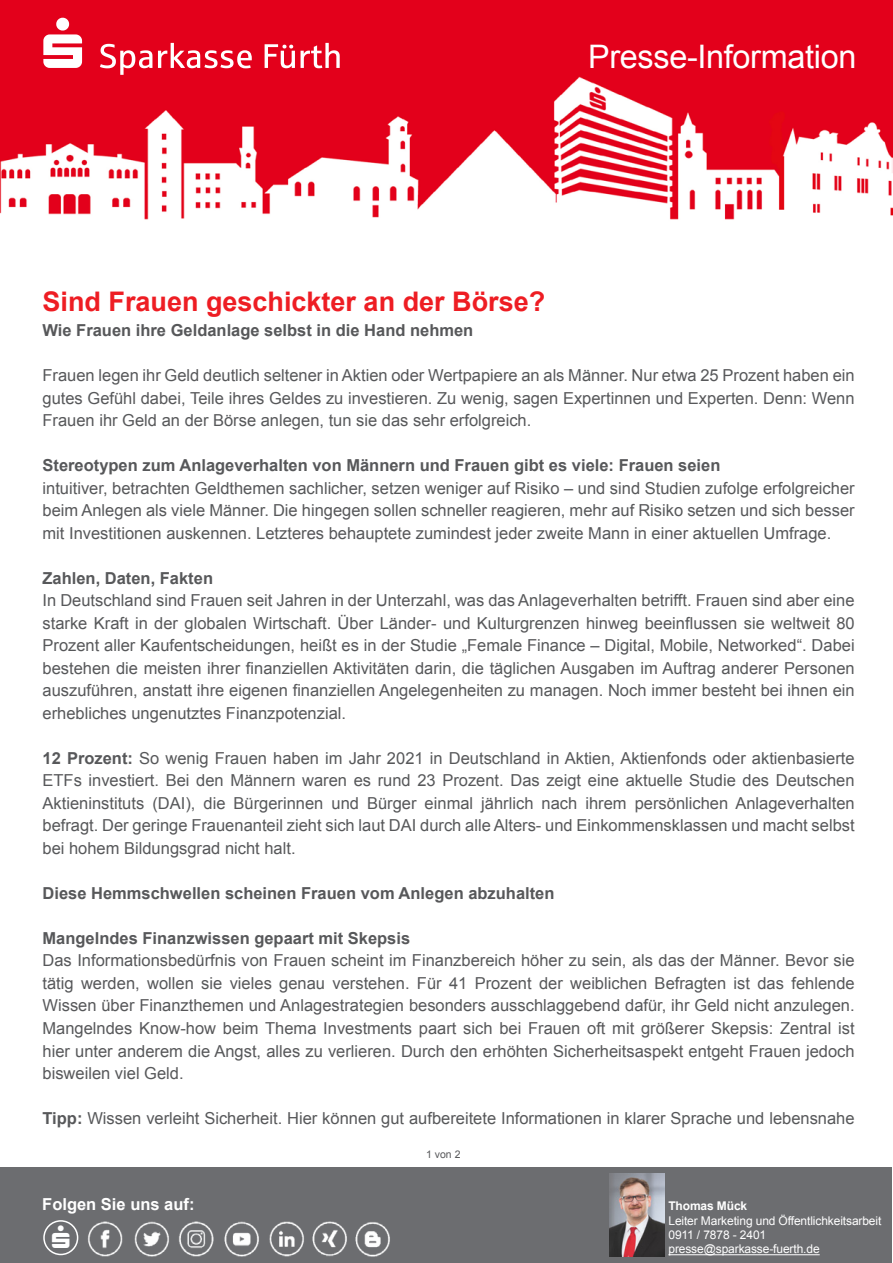
<style>
.page{position:relative;width:893px;height:1263px;background:#fff}
.page>*{position:absolute;margin:0;border:0;box-sizing:border-box;transform-origin:0 0}
.t1{font:32.4px "Arial";letter-spacing:-.01em;color:#fff}
.t2{font:700 27px "Arial";color:#ee1d23}
.t3{font:16.5px/22.5px "Arial";color:#57585a;text-align:justify}
.t4{font:700 16.5px "Arial";color:#57585a}
.t5{font:700 16.5px "Arial";color:#fff}
.t6{font:12px/14.4px "Arial";letter-spacing:-.01em;color:#fff}
.t7{font:700 12px "Arial";letter-spacing:-.01em;color:#fff}
.t8{font:10.5px "Arial";color:#57585a}
.s1{font-weight:700}
</style>
<div class="page">
<img style="left:0;top:0;width:893px;height:220px">
<div style="left:0;top:1167px;width:892px;height:96px;background:#6c6d70"></div>
<img style="left:609px;top:1174px;width:55px;height:82px">
<hr style="left:668px;top:1254px;width:152px;height:1px;background:#fff">
<img style="left:87px;top:1221px;width:36px;height:36px">
<img style="left:134px;top:1221px;width:35px;height:36px">
<img style="left:179px;top:1221px;width:35px;height:36px">
<img style="left:224px;top:1221px;width:35px;height:36px">
<img style="left:269px;top:1221px;width:121px;height:36px">
<div style="left:43px;top:1220px;width:35px;height:35px;border:2px solid #fff;border-radius:50%"></div>
<svg style="left:43px;top:18px;width:297px;height:57px;background:#e72d43"></svg>
<h1 class="t1" style="left:588px;top:36px;width:270px">Presse-Information</h1>
<h2 class="t2" style="left:43px;top:283px;width:504px">Sind Frauen geschickter an der Börse?</h2>
<p class="t4" style="left:43px;top:319px;width:432px">Wie Frauen ihre Geldanlage selbst in die Hand nehmen</p>
<p class="t3" style="left:43px;top:364px;width:814px">Frauen legen ihr Geld deutlich seltener in Aktien oder Wertpapiere an als Männer. Nur etwa 25 Prozent haben ein gutes Gefühl dabei, Teile ihres Geldes zu investieren. Zu wenig, sagen Expertinnen und Experten. Denn: Wenn Frauen ihr Geld an der Börse anlegen, tun sie das sehr erfolgreich.</p>
<p class="t4" style="left:43px;top:454px;width:679px">Stereotypen zum Anlageverhalten von Männern und Frauen gibt es viele: Frauen seien</p>
<p class="t3" style="left:43px;top:477px;width:814px">intuitiver, betrachten Geldthemen sachlicher, setzen weniger auf Risiko – und sind Studien zufolge erfolgreicher beim Anlegen als viele Männer. Die hingegen sollen schneller reagieren, mehr auf Risiko setzen und sich besser mit Investitionen auskennen. Letzteres behauptete zumindest jeder zweite Mann in einer aktuellen Umfrage.</p>
<p class="t4" style="left:43px;top:567px;width:172px">Zahlen, Daten, Fakten</p>
<p class="t3" style="left:43px;top:589px;width:814px">In Deutschland sind Frauen seit Jahren in der Unterzahl, was das Anlageverhalten betrifft. Frauen sind aber eine starke Kraft in der globalen Wirtschaft. Über Länder- und Kulturgrenzen hinweg beeinflussen sie weltweit 80<br>Prozent aller Kaufentscheidungen, heißt es in der Studie „Female Finance – Digital, Mobile, Networked“. Dabei bestehen die meisten ihrer finanziellen Aktivitäten darin, die täglichen Ausgaben im Auftrag anderer Personen auszuführen, anstatt ihre eigenen finanziellen Angelegenheiten zu managen. Noch immer besteht bei ihnen ein erhebliches ungenutztes Finanzpotenzial.</p>
<p class="t3" style="left:43px;top:747px;width:814px"><span class="s1">12 Prozent:</span> So wenig Frauen haben im Jahr 2021 in Deutschland in Aktien, Aktienfonds oder aktienbasierte ETFs investiert. Bei den Männern waren es rund 23 Prozent. Das zeigt eine aktuelle Studie des Deutschen Aktieninstituts (DAI), die Bürgerinnen und Bürger einmal jährlich nach ihrem persönlichen Anlageverhalten befragt. Der geringe Frauenanteil zieht sich laut DAI durch alle Alters- und Einkommensklassen und macht selbst bei hohem Bildungsgrad nicht halt.</p>
<p class="t4" style="left:43px;top:882px;width:513px">Diese Hemmschwellen scheinen Frauen vom Anlegen abzuhalten</p>
<p class="t4" style="left:43px;top:927px;width:369px">Mangelndes Finanzwissen gepaart mit Skepsis</p>
<p class="t3" style="left:43px;top:949px;width:814px">Das Informationsbedürfnis von Frauen scheint im Finanzbereich höher zu sein, als das der Männer. Bevor sie tätig werden, wollen sie vieles genau verstehen. Für 41 Prozent der weiblichen Befragten ist das fehlende Wissen über Finanzthemen und Anlagestrategien besonders ausschlaggebend dafür, ihr Geld nicht anzulegen.<br>Mangelndes Know-how beim Thema Investments paart sich bei Frauen oft mit größerer Skepsis: Zentral ist hier unter anderem die Angst, alles zu verlieren. Durch den erhöhten Sicherheitsaspekt entgeht Frauen jedoch bisweilen viel Geld.</p>
<p class="t3" style="left:43px;top:1107px;width:814px"><span class="s1">Tipp:</span> Wissen verleiht Sicherheit. Hier können gut aufbereitete Informationen in klarer Sprache und lebensnahe</p>
<p class="t8" style="left:426px;top:1147px;width:36px">1 von 2</p>
<p class="t5" style="left:42px;top:1193px;width:154px">Folgen Sie uns auf:</p>
<p class="t7" style="left:668px;top:1198px;width:80px">Thomas Mück</p>
<p class="t6" style="left:668px;top:1213px;width:214px">Leiter Marketing und Öffentlichkeitsarbeit<br>0911 / 7878 - 2401 presse@sparkasse-fuerth.de</p>
</div>
